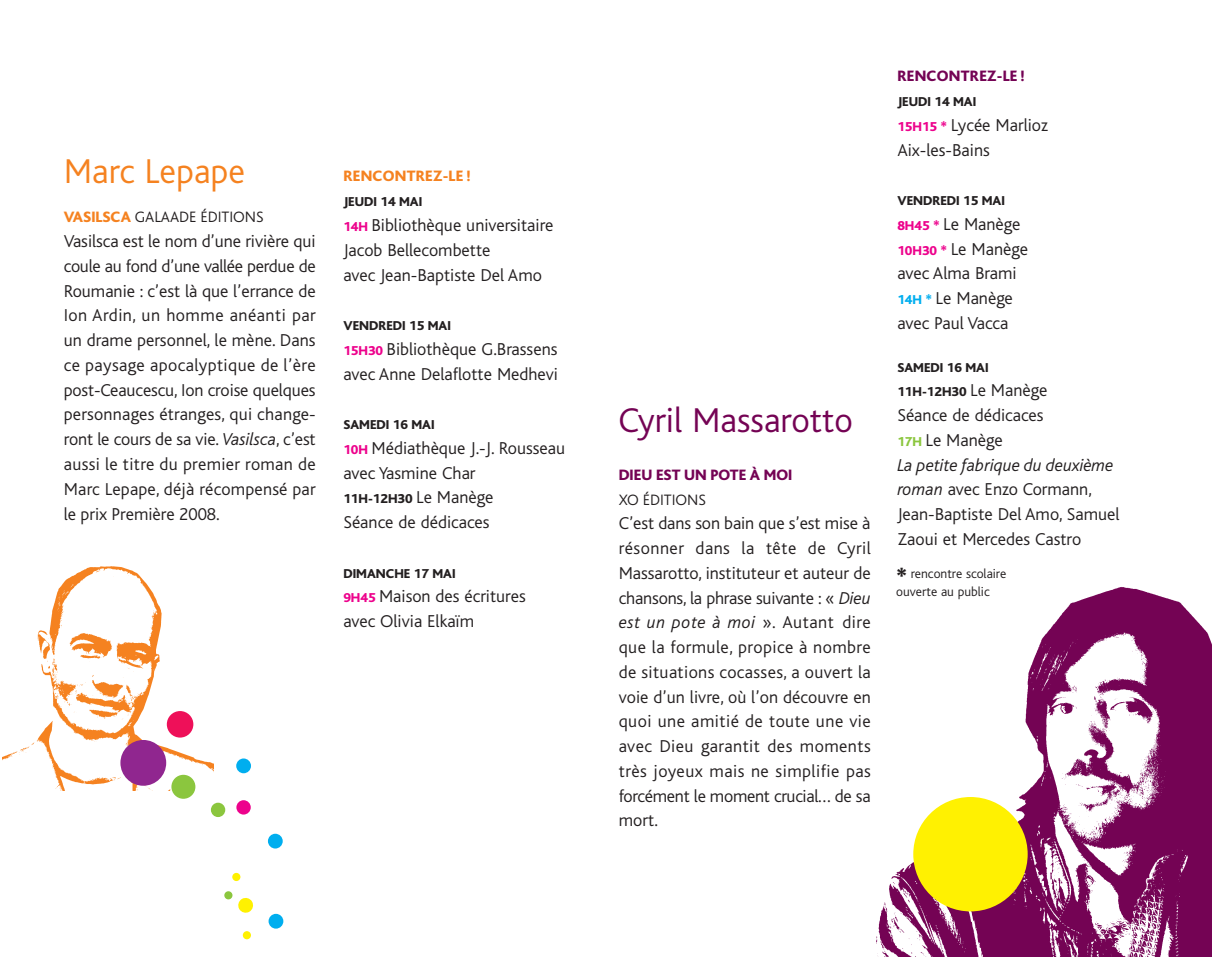
<style>
.page{position:relative;width:1212px;height:957px;background:#fff}
.page>*{position:absolute;margin:0;border:0;box-sizing:border-box;transform-origin:0 0}
.t1{font:300 36px "Bliss";color:#740354}
.t2{font:300 36px "Bliss";color:#f58220}
.t3{font:300 18px/24.8px "Bliss";color:#231f20}
.t4{font:300 15.75px "Bliss";color:#231f20}
.t5{font:800 15.75px "Bliss";color:#740354}
.t6{font:800 15.75px "Bliss";letter-spacing:.015em;color:#f58220}
.t7{font:800 13.5px/24.8px "Bliss";color:#231f20}
.t8{font:300 13.5px/18px "Bliss";color:#231f20}
.s1{font-weight:800;color:#f58220}
.s2{font-style:italic}
.s3{font-weight:800;font-size:13.5px;color:#ed028c}
.s4{font-weight:300;font-size:18px}
.s5{font-weight:800;font-size:13.5px;color:#00aeef}
.s6{font-weight:800;font-size:13.5px;color:#8bc63e}
.s7{font-weight:800;font-size:22.5px}
</style>
<div class="page">
<img style="left:3px;top:566px;width:211px;height:224px">
<img style="left:876px;top:587px;width:336px;height:370px">
<div style="left:120px;top:740px;width:46px;height:45px;background:#90268f;border-radius:50%"></div>
<div style="left:167px;top:711px;width:26px;height:26px;background:#ee1059;border-radius:50%"></div>
<div style="left:171px;top:775px;width:24px;height:24px;background:#8bc63e;border-radius:50%"></div>
<div style="left:236px;top:758px;width:15px;height:15px;background:#00aeef;border-radius:50%"></div>
<svg style="left:233px;top:872px;width:8px;height:10px"></svg>
<div style="left:232px;top:873px;width:8px;height:8px;background:#fff101;border-radius:50%"></div>
<div style="left:224px;top:891px;width:8px;height:8px;background:#8bc63e;border-radius:50%"></div>
<svg style="left:238px;top:898px;width:15px;height:15px"></svg>
<div style="left:268px;top:833px;width:15px;height:15px;background:#00aeef;border-radius:50%"></div>
<div style="left:211px;top:802px;width:14px;height:15px;background:#8bc63e;border-radius:50%"></div>
<div style="left:236px;top:800px;width:15px;height:14px;background:#ed028c;border-radius:50%"></div>
<div style="left:243px;top:931px;width:8px;height:8px;background:#fff101;border-radius:50%"></div>
<div style="left:269px;top:914px;width:14px;height:14px;background:#00aeef;border-radius:50%"></div>
<div style="left:913px;top:797px;width:115px;height:114px;background:#fff101;border-radius:50%"></div>
<h1 class="t2" style="left:64px;top:160px;width:183px">Marc Lepape</h1>
<p class="t4" style="left:64px;top:212px;width:201px"><span class="s1">VASILSCA</span> GALAADE ÉDITIONS</p>
<p class="t3" style="left:64px;top:231px;width:254px;text-align:justify">Vasilsca est le nom d’une rivière qui coule au fond d’une vallée perdue de Roumanie : c’est là que l’errance de Ion Ardin, un homme anéanti par un drame personnel, le mène. Dans ce paysage apocalyptique de l’ère post-Ceaucescu, Ion croise quelques personnages étranges, qui change&shy;ront le cours de sa vie. <span class="s2">Vasilsca</span>, c’est aussi le titre du premier roman de Marc Lepape, déjà récompensé par le prix Première 2008.</p>
<p class="t6" style="left:343px;top:171px;width:129px">RENCONTREZ-LE !</p>
<p class="t7" style="left:343px;top:191px;width:80px">JEUDI 14 MAI</p>
<p class="t3" style="left:343px;top:214px;width:212px"><span class="s3">14H</span> Bibliothèque universitaire<br>Jacob Bellecombette<br>avec Jean-Baptiste Del Amo</p>
<p class="t7" style="left:343px;top:314px;width:109px">VENDREDI 15 MAI</p>
<p class="t3" style="left:343px;top:338px;width:216px"><span class="s3">15H30</span> Bibliothèque G.Brassens avec Anne Delaflotte Medhevi</p>
<p class="t7" style="left:343px;top:413px;width:93px">SAMEDI 16 MAI</p>
<p class="t3" style="left:343px;top:437px;width:223px"><span class="s3">10H</span> Médiathèque J.-J. Rousseau avec Yasmine Char</p>
<p class="t7" style="left:343px;top:488px;width:152px">11H-12H30 <span class="s4">Le Manège</span></p>
<p class="t3" style="left:343px;top:511px;width:148px">Séance de dédicaces</p>
<p class="t7" style="left:343px;top:562px;width:114px">DIMANCHE 17 MAI</p>
<p class="t3" style="left:343px;top:586px;width:184px"><span class="s3">9H45</span> Maison des écritures avec Olivia Elkaïm</p>
<h1 class="t1" style="left:619px;top:408px;width:236px">Cyril Massarotto</h1>
<p class="t5" style="left:619px;top:469px;width:175px">DIEU EST UN POTE À MOI</p>
<p class="t4" style="left:619px;top:494px;width:89px">XO ÉDITIONS</p>
<p class="t3" style="left:619px;top:513px;width:254px;text-align:justify">C’est dans son bain que s’est mise à résonner dans la tête de Cyril Massarotto, instituteur et auteur de chansons, la phrase suivante : « <span class="s2">Dieu est un pote à moi</span> ». Autant dire que la formule, propice à nombre de situations cocasses, a ouvert la voie d’un livre, où l’on découvre en quoi une amitié de toute une vie avec Dieu garantit des moments très joyeux mais ne simplifie pas forcément le moment crucial… de sa mort.</p>
<p class="t5" style="left:897px;top:71px;width:129px">RENCONTREZ-LE !</p>
<p class="t7" style="left:897px;top:91px;width:80px">JEUDI 14 MAI</p>
<p class="t3" style="left:897px;top:114px;width:152px"><span class="s3">15H15 *</span> Lycée Marlioz<br>Aix-les-Bains</p>
<p class="t7" style="left:897px;top:190px;width:109px">VENDREDI 15 MAI</p>
<p class="t3" style="left:897px;top:213px;width:132px"><span class="s3">8H45 *</span> Le Manège<br><span class="s3">10H30 *</span> Le Manège avec Alma Brami<br><span class="s5">14H *</span> Le Manège avec Paul Vacca</p>
<p class="t7" style="left:897px;top:356px;width:152px">SAMEDI 16 MAI<br>11H-12H30 <span class="s4">Le Manège</span></p>
<p class="t3" style="left:897px;top:405px;width:224px">Séance de dédicaces<br><span class="s6">17H</span> Le Manège<br><span class="s2">La petite fabrique du deuxième roman</span> avec Enzo Cormann,<br>Jean-Baptiste Del Amo, Samuel<br>Zaoui et Mercedes Castro</p>
<p class="t8" style="left:896px;top:565px;width:112px"><span class="s7">*</span> rencontre scolaire ouverte au public</p>
</div>
